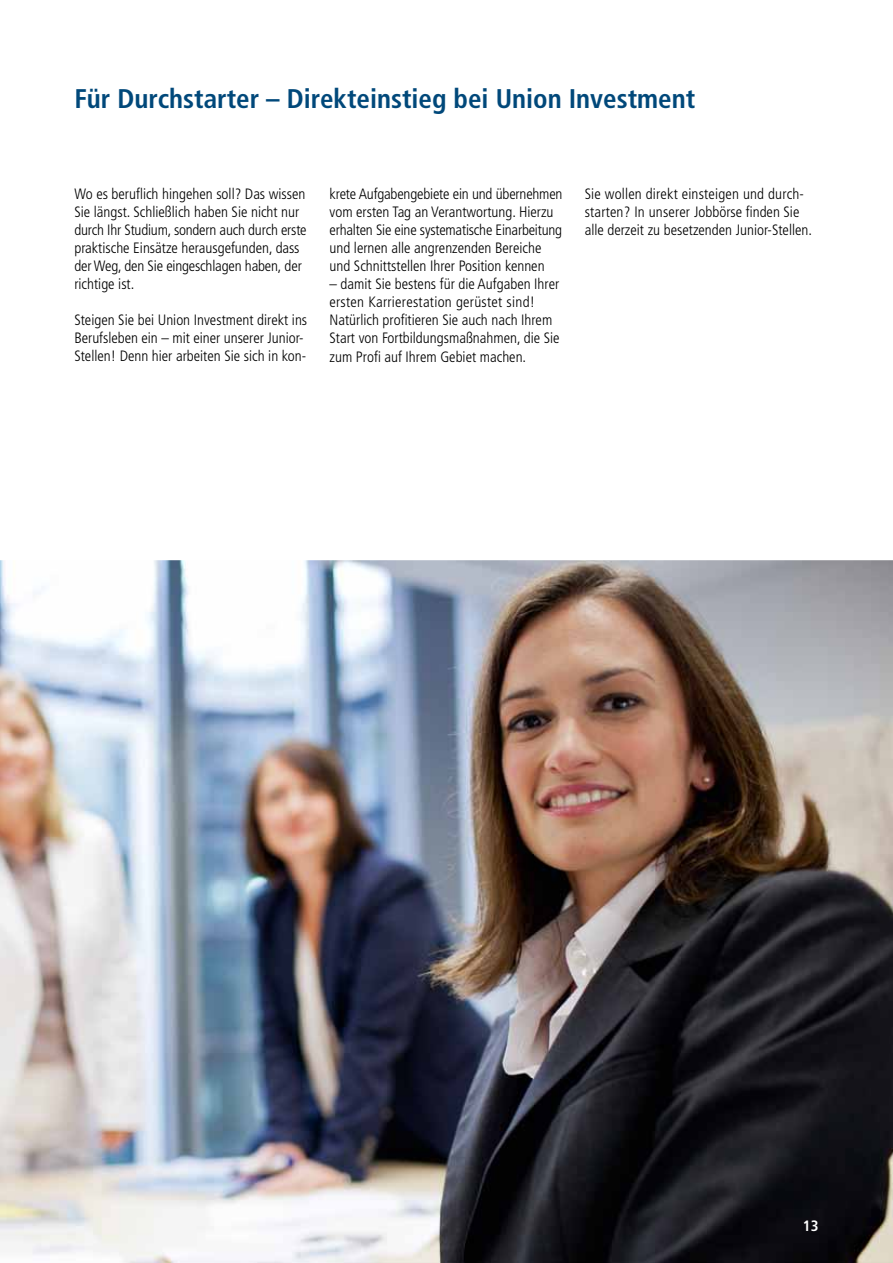
<style>
.page{position:relative;width:893px;height:1263px;background:#fff}
.page>*{position:absolute;margin:0;border:0;box-sizing:border-box;transform-origin:0 0}
.t1{font:700 condensed 27px "Frutiger";color:#00487a}
.t2{font:300 condensed 15px/18.1px "Frutiger";color:#000}
.t3{font:700 condensed 15px "Frutiger";color:#fff}
</style>
<div class="page">
<img style="left:0;top:560px;width:893px;height:703px">
<h1 class="t1" style="left:74px;top:83px;width:622px">Für Durchstarter – Direkteinstieg bei Union Investment</h1>
<p class="t2" style="left:74px;top:185px;width:234px">Wo es beruflich hingehen soll? Das wissen Sie längst. Schließlich haben Sie nicht nur durch Ihr Studium, sondern auch durch erste praktische Einsätze herausgefunden, dass der Weg, den Sie eingeschlagen haben, der richtige ist.</p>
<p class="t2" style="left:74px;top:311px;width:234px">Steigen Sie bei Union Investment direkt ins<br>Berufsleben ein – mit einer unserer Junior-<br>Stellen! Denn hier arbeiten Sie sich in kon-</p>
<p class="t2" style="left:330px;top:185px;width:234px">krete Aufgabengebiete ein und übernehmen vom ersten Tag an Verantwortung. Hierzu erhalten Sie eine systematische Einarbeitung und lernen alle angrenzenden Bereiche und Schnittstellen Ihrer Position kennen</p>
<p class="t2" style="left:330px;top:275px;width:232px">– damit Sie bestens für die Aufgaben Ihrer ersten Karrierestation gerüstet sind!<br>Natürlich profitieren Sie auch nach Ihrem Start von Fortbildungsmaßnahmen, die Sie zum Profi auf Ihrem Gebiet machen.</p>
<p class="t2" style="left:585px;top:185px;width:229px">Sie wollen direkt einsteigen und durch&shy;starten? In unserer Jobbörse finden Sie alle derzeit zu besetzenden Junior-Stellen.</p>
<p class="t3" style="left:803px;top:1216px;width:17px">13</p>
</div>
